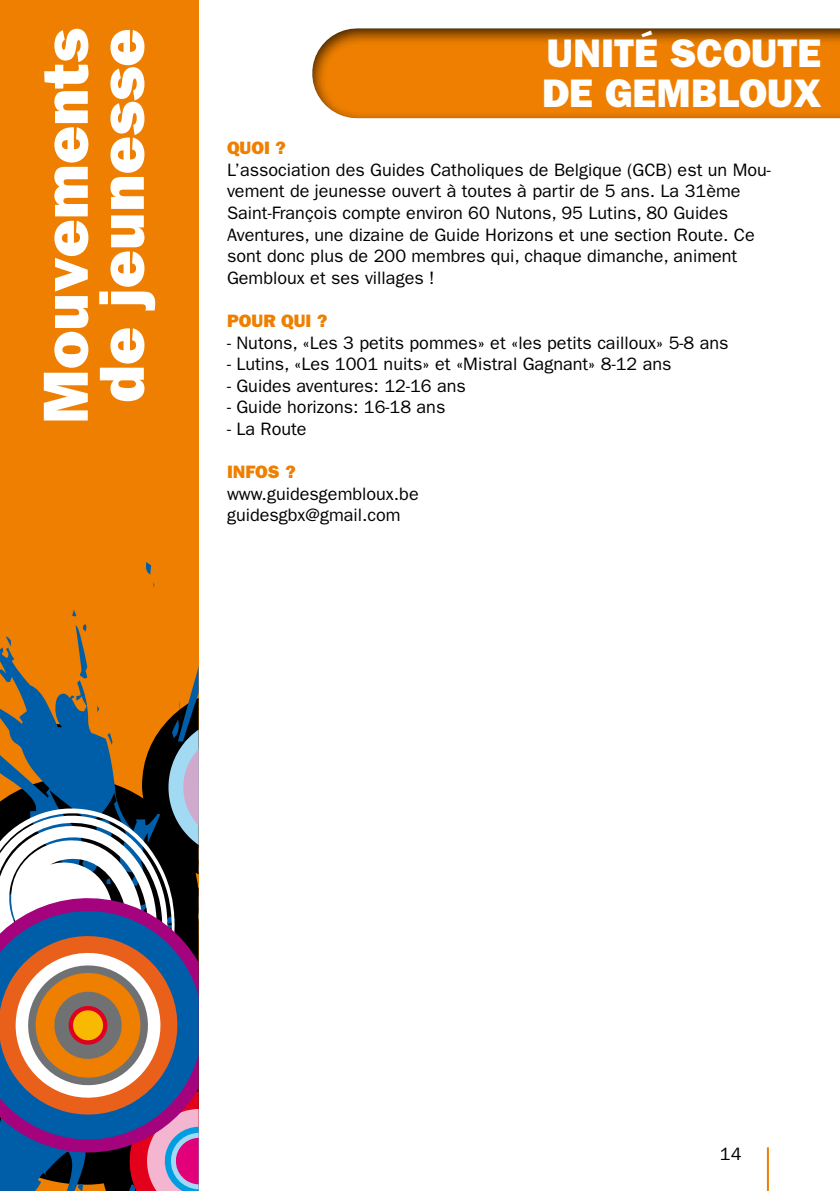
<style>
.page{position:relative;width:840px;height:1191px;background:#fff}
.page>*{position:absolute;margin:0;border:0;box-sizing:border-box;transform-origin:0 0}
.t1{font:64px/56px "ITC Franklin Gothic Std Hvy";color:#fff;text-align:center}
.t2{font:40px/40px "ITC Franklin Gothic Std Hvy";color:#fff}
.t3{font:18px/21.6px "ITC Franklin Gothic Std";color:#000}
.t4{font:18px "ITC Franklin Gothic Std Hvy";color:#ee7f00}
</style>
<div class="page">
<div style="left:312px;top:27px;width:527px;height:94px;background:#000;opacity:.75"></div>
<hr style="left:766px;top:1147px;width:2px;height:44px;background:#ee7f00">
<div style="left:0;top:0;width:198px;height:1191px;background:#ee7f00"></div>
<svg style="left:0;top:562px;width:198px;height:167px"></svg>
<svg style="left:0;top:729px;width:199px;height:462px;background:#7e707b"></svg>
<h1 class="t1" style="left:38px;top:424px;width:397px;rotate:-90deg">Mouvements de jeunesse</h1>
<h2 class="t2" style="left:541px;top:33px;width:281px">UNITÉ SCOUTE<br>DE GEMBLOUX</h2>
<p class="t4" style="left:227px;top:137px;width:61px">QUOI ?</p>
<p class="t3" style="left:227px;top:159px;width:545px">L’association des Guides Catholiques de Belgique (GCB) est un Mou&shy;vement de jeunesse ouvert à toutes à partir de 5 ans. La 31ème Saint-François compte environ 60 Nutons, 95 Lutins, 80 Guides Aventures, une dizaine de Guide Horizons et une section Route. Ce sont donc plus de 200 membres qui, chaque dimanche, animent Gembloux et ses villages !</p>
<p class="t4" style="left:227px;top:310px;width:102px">POUR QUI ?</p>
<p class="t3" style="left:227px;top:332px;width:502px">- Nutons, «Les 3 petits pommes» et «les petits cailloux» 5-8 ans</p>
<p class="t3" style="left:227px;top:353px;width:446px">- Lutins, «Les 1001 nuits» et «Mistral Gagnant» 8-12 ans</p>
<p class="t3" style="left:227px;top:375px;width:240px">- Guides aventures: 12-16 ans</p>
<p class="t3" style="left:227px;top:397px;width:220px">- Guide horizons: 16-18 ans</p>
<p class="t3" style="left:227px;top:418px;width:81px">- La Route</p>
<p class="t4" style="left:227px;top:461px;width:70px">INFOS ?</p>
<p class="t3" style="left:227px;top:483px;width:193px">www.guidesgembloux.be guidesgbx@gmail.com</p>
<p class="t3" style="left:719px;top:1142px;width:23px">14</p>
</div>
